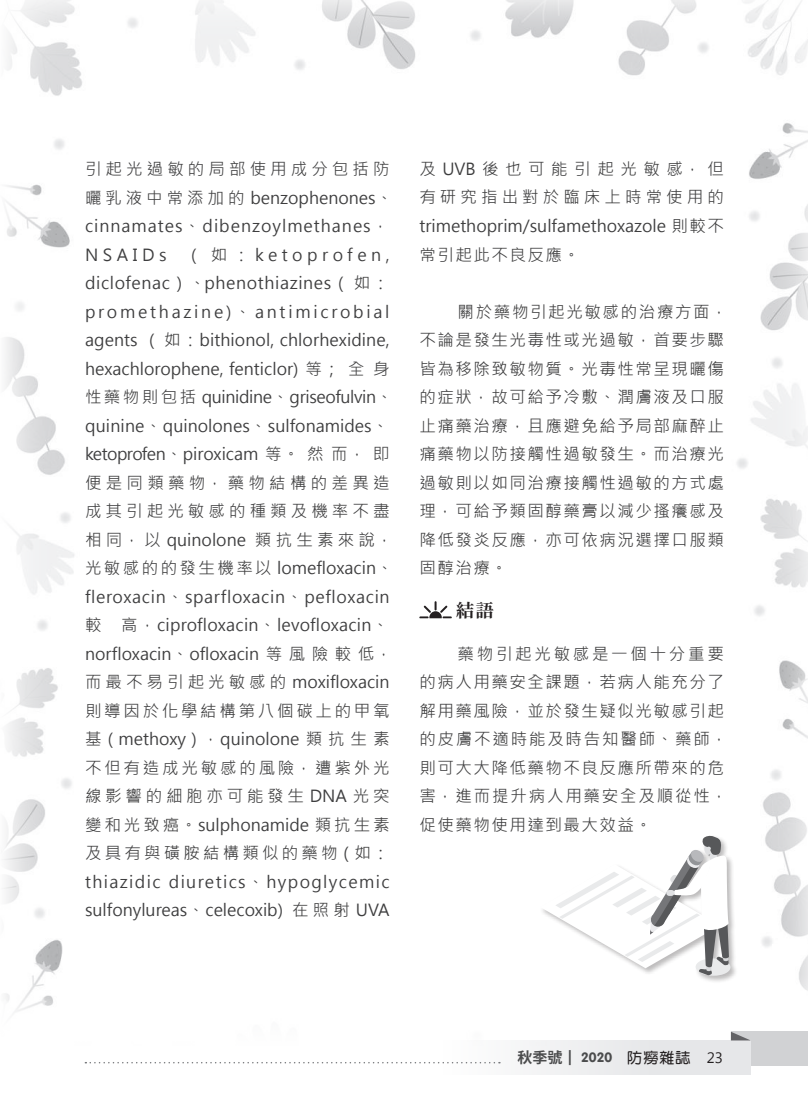
<style>
.page{position:relative;width:808px;height:1106px;background:#fff}
.page>*{position:absolute;margin:0;border:0;box-sizing:border-box;transform-origin:0 0}
.t1{font:18px "Gen Yo Min TW Bold TTF";color:#231f20}
.t2{font:16.5px/28.5px "Microsoft Jheng Hei";letter-spacing:.025em;color:#3e3e3f}
.t3{font:16.5px/28.5px "Microsoft Jheng Hei";letter-spacing:.09em;color:#3e3e3f}
.t4{font:16.5px/28.5px "Microsoft Jheng Hei";letter-spacing:.06em;color:#3e3e3f}
.t5{font:13.5px "VAG Rounded Bold";color:#4b4c4d}
.s1{font-family:"Source Han Sans TC";font-weight:700;font-size:15px}
.s2{font-family:"DF Yuan Std W8";font-size:15px}
.s3{font-family:"DF Yuan Std W7";font-size:15px;color:#231f20}
.s4{font-family:"Khmer UI";font-size:15px;color:#231f20}
</style>
<div class="page">
<img style="left:3px;top:0;width:805px;height:1075px">
<svg style="left:419px;top:601px;width:33px;height:17px"></svg>
<div style="left:538px;top:834px;width:200px;height:149px;background:#231f20;opacity:.3"></div>
<svg style="left:540px;top:835px;width:192px;height:140px"></svg>
<div style="left:666px;top:890px;width:8px;height:6px;background:#e0e1e3;border-radius:3px"></div>
<div style="left:731px;top:1031px;width:77px;height:34px;background:#d1d2d4"></div>
<div style="left:444px;top:1040px;width:307px;height:34px;background:linear-gradient(to right,#fcfcfc,#e1e2e4)"></div>
<svg style="left:731px;top:1032px;width:19px;height:8px"></svg>
<svg style="left:85px;top:1061px;width:415px;height:2px"></svg>
<p class="t4" style="left:85px;top:155px;width:309px">引起光過敏的局部使用成分包括防曬乳液中常添加的 benzophenones、cinnamates、dibenzoylmethanes，<br>NSAIDs</p>
<p class="t2" style="left:85px;top:240px;width:309px;text-indent:106px">( 如：ketoprofen, diclofenac ) 、phenothiazines ( 如：promethazine)、antimicrobial agents ( 如：bithionol, chlorhexidine, hexachlorophene, fenticlor) 等；全身性藥物則包括 quinidine、griseofulvin、quinine、quinolones、sulfonamides、ketoprofen、piroxicam 等。然而，即便是同類藥物，藥物結構的差異造成其引起光敏感的種類及機率不盡相同，以 quinolone 類抗生素來說，光敏感的的發生機率以 lomefloxacin、fleroxacin、sparfloxacin、pefloxacin較 高，ciprofloxacin、levofloxacin、norfloxacin、ofloxacin 等風險較低，而最不易引起光敏感的 moxifloxacin則導因於化學結構第八個碳上的甲氧基 ( methoxy ) ，quinolone 類抗生素不但有造成光敏感的風險，遭紫外光線影響的細胞亦可能發生 DNA 光突變和光致癌。sulphonamide 類抗生素及具有與磺胺結構類似的藥物 ( 如：thiazidic diuretics、hypoglycemic sulfonylureas、celecoxib) 在照射 UVA</p>
<p class="t3" style="left:419px;top:155px;width:306px;text-align:justify">及UVB後也可能引起光敏感，但有研究指出對於臨床上時常使用的trimethoprim/sulfamethoxazole 則較不常引起此不良反應。</p>
<p class="t3" style="left:419px;top:297px;width:310px;text-indent:38px">關於藥物引起光敏感的治療方面，不論是發生光毒性或光過敏，首要步驟皆為移除致敏物質。光毒性常呈現曬傷的症狀，故可給予冷敷、潤膚液及口服止痛藥治療，且應避免給予局部麻醉止痛藥物以防接觸性過敏發生。而治療光過敏則以如同治療接觸性過敏的方式處理，可給予類固醇藥膏以減少搔癢感及降低發炎反應，亦可依病況選擇口服類固醇治療。</p>
<p class="t1" style="left:456px;top:600px;width:39px">結語</p>
<p class="t3" style="left:419px;top:639px;width:310px;text-indent:38px">藥物引起光敏感是一個十分重要的病人用藥安全課題，若病人能充分了解用藥風險，並於發生疑似光敏感引起的皮膚不適時能及時告知醫師、藥師，則可大大降低藥物不良反應所帶來的危害，進而提升病人用藥安全及順從性，促使藥物使用達到最大效益。</p>
<p class="t5" style="left:517px;top:1049px;width:207px"><span class="s1">秋季號</span><span class="s2">｜</span> 2020 <span class="s3">防癆雜誌</span> <span class="s4">23</span></p>
</div>
